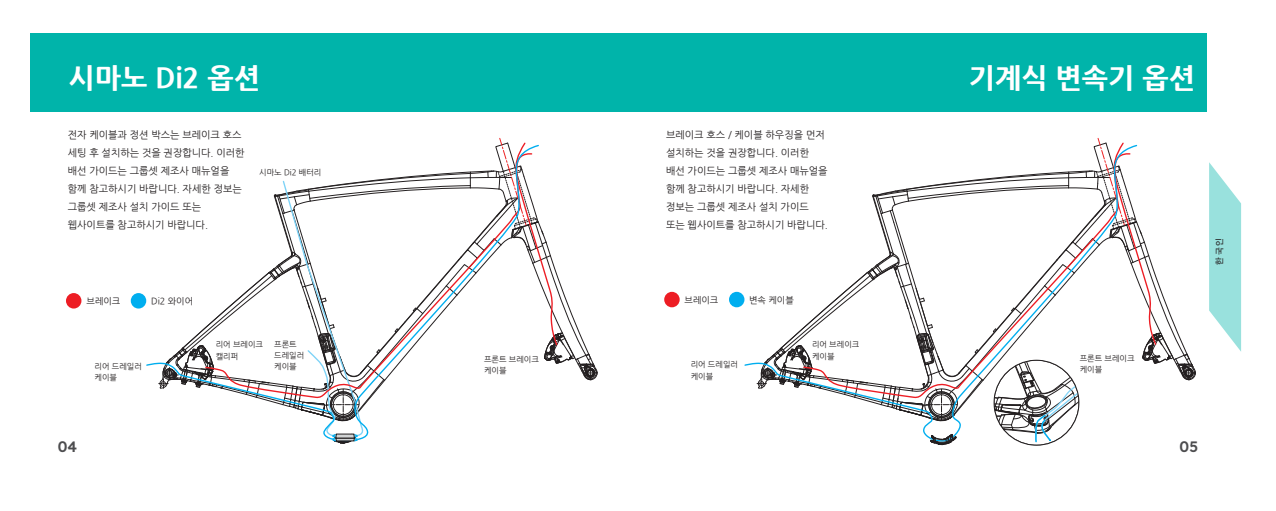
<style>
.page{position:relative;width:1276px;height:511px;background:#fff}
.page>*{position:absolute;margin:0;border:0;box-sizing:border-box;transform-origin:0 0}
.t1{font:800 28px "Nanum Gothic";color:#fff}
.t2{font:600 15px "Lexend";color:#4d4d4f}
.t3{font:10px/18px "Nanum Gothic";color:#231f20}
.t4{font:9px "Nanum Gothic";color:#231f20}
.t5{font:500 9px "Apple SD Gothic Neo";color:#231f20}
.t6{font:8px/11px "Nanum Gothic";color:#231f20}
</style>
<div class="page">
<div style="left:637px;top:33px;width:569px;height:78px;background:#00b4aa"></div>
<svg style="left:1209px;top:162px;width:32px;height:189px"></svg>
<div style="left:30px;top:33px;width:607px;height:78px;background:#00b4aa"></div>
<div style="left:66px;top:293px;width:15px;height:15px;background:#ed1d24;border-radius:50%"></div>
<div style="left:131px;top:293px;width:15px;height:15px;background:#00aeef;border-radius:50%"></div>
<svg style="left:159px;top:138px;width:439px;height:306px"></svg>
<div style="left:664px;top:291px;width:15px;height:16px;background:#ed1d24;border-radius:50%"></div>
<div style="left:729px;top:291px;width:15px;height:16px;background:#00aeef;border-radius:50%"></div>
<svg style="left:757px;top:138px;width:439px;height:307px"></svg>
<h1 class="t1" style="left:69px;top:63px;width:193px">시마노 Di2 옵션</h1>
<h1 class="t1" style="left:969px;top:63px;width:228px">기계식 변속기 옵션</h1>
<p class="t3" style="left:68px;top:126px;width:178px">전자 케이블과 정션 박스는 브레이크 호스 세팅 후 설치하는 것을 권장합니다. 이러한 배선 가이드는 그룹셋 제조사 매뉴얼을 함께 참고하시기 바랍니다. 자세한 정보는 그룹셋 제조사 설치 가이드 또는 웹사이트를 참고하시기 바랍니다.</p>
<p class="t6" style="left:259px;top:167px;width:64px">시마노 Di2 배터리</p>
<p class="t4" style="left:87px;top:297px;width:35px">브레이크</p>
<p class="t4" style="left:151px;top:296px;width:44px">Di2 와이어</p>
<p class="t6" style="left:95px;top:360px;width:49px">리어 드레일러 케이블</p>
<p class="t6" style="left:216px;top:339px;width:49px">리어 브레이크 캘리퍼</p>
<p class="t6" style="left:274px;top:339px;width:32px">프론트 드레일러 케이블</p>
<p class="t3" style="left:666px;top:126px;width:163px">브레이크 호스 / 케이블 하우징을 먼저 설치하는 것을 권장합니다. 이러한 배선 가이드는 그룹셋 제조사 매뉴얼을 함께 참고하시기 바랍니다. 자세한 정보는 그룹셋 제조사 설치 가이드 또는 웹사이트를 참고하시기 바랍니다.</p>
<p class="t4" style="left:684px;top:295px;width:35px">브레이크</p>
<p class="t4" style="left:749px;top:295px;width:46px">변속 케이블</p>
<p class="t6" style="left:484px;top:353px;width:56px">프론트 브레이크 케이블</p>
<p class="t6" style="left:690px;top:359px;width:49px">리어 드레일러 케이블</p>
<p class="t6" style="left:812px;top:339px;width:49px">리어 브레이크 케이블</p>
<p class="t6" style="left:1079px;top:352px;width:56px">프론트 브레이크 케이블</p>
<p class="t5" style="left:1214px;top:265px;width:28px;rotate:-90deg">한국인</p>
<h2 class="t2" style="left:58px;top:435px;width:21px">04</h2>
<h2 class="t2" style="left:1179px;top:435px;width:20px">05</h2>
</div>
